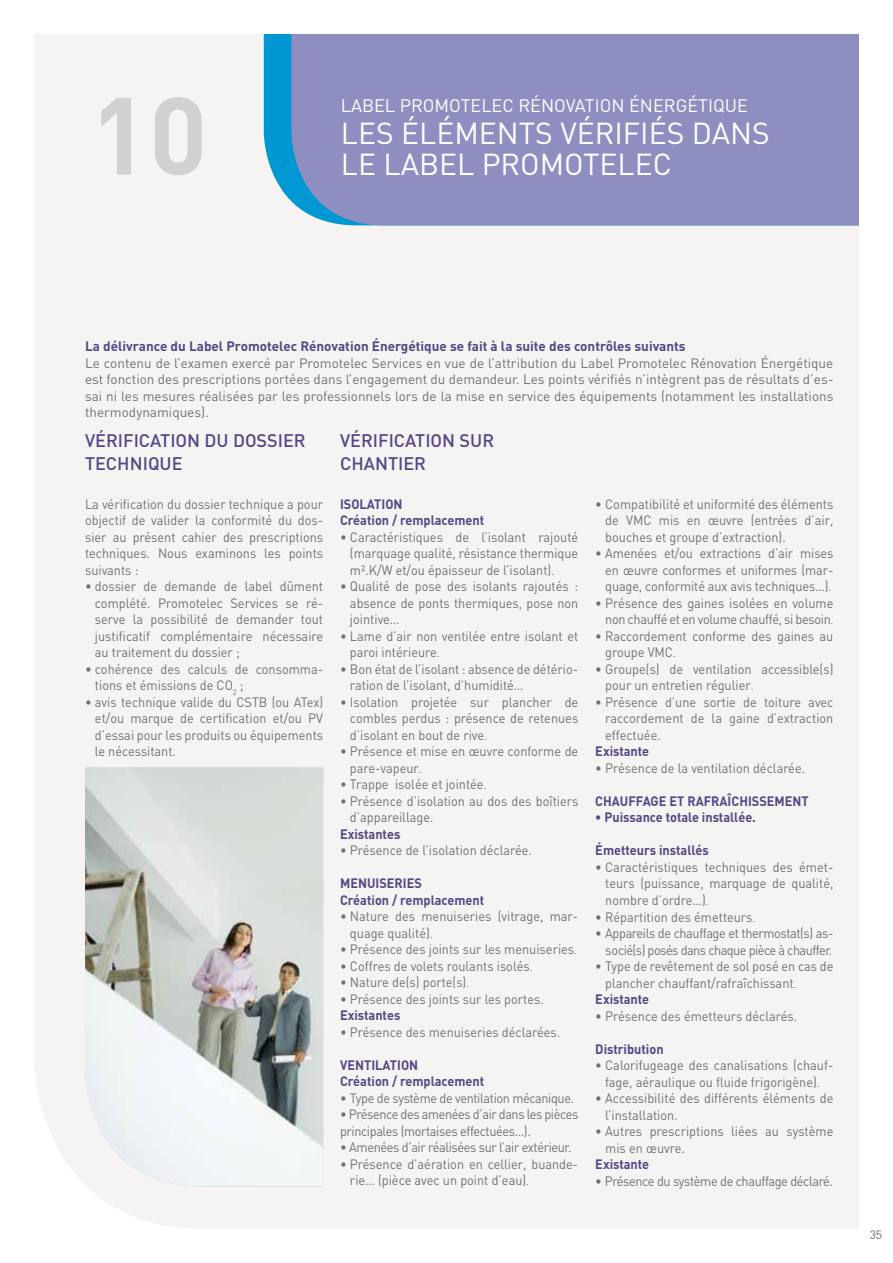
<style>
.page{position:relative;width:893px;height:1263px;background:#fff}
.page>*{position:absolute;margin:0;border:0;box-sizing:border-box;transform-origin:0 0}
.t1{font:700 108px "DIN";color:#d0d1d2}
.t2{font:30px "DIN";color:#fff}
.t3{font:500 18px/22.5px "DIN";letter-spacing:.095em;color:#584584}
.t4{font:18px "DIN";color:#fff}
.t5{font:13.5px/16.5px "DIN";color:#707172;scale:.94 1}
.t6{font:13.5px/16.5px "DIN";color:#707172;text-align:justify}
.t7{font:700 13.5px/16.5px "DIN";color:#584584;scale:.94 1}
.t8{font:13.5px/16.5px "DIN";letter-spacing:-.03em;color:#707172;scale:.94 1}
.t9{font:700 13.5px "DIN";color:#584584}
.t10{font:13.5px/16.5px "DIN";letter-spacing:-.04em;color:#707172;text-align:right;scale:.94 1}
.t11{font:13.5px/16.5px "DIN";letter-spacing:-.025em;color:#707172;text-align:right;scale:.94 1}
.t12{font:12px "DIN";color:#707172}
.s1{font-size:10.5px}
</style>
<div class="page">
<div style="left:34px;top:34px;width:825px;height:1195px;background:#f5f4f3"></div>
<svg style="left:264px;top:34px;width:27px;height:191px;fill:#0097d3"></svg>
<div style="left:291px;top:34px;width:568px;height:191px;background:#8f8ec1"></div>
<img style="left:85px;top:767px;width:238px;height:419px">
<h1 class="t1" style="left:90px;top:65px;width:119px">10</h1>
<h3 class="t4" style="left:341px;top:95px;width:12px">label</h3>
<h3 class="t4" style="left:400px;top:95px;width:13px">promotelec</h3>
<h3 class="t4" style="left:518px;top:95px;width:12px">rénovation</h3>
<h3 class="t4" style="left:629px;top:95px;width:12px">énergétique</h3>
<h2 class="t2" style="left:341px;top:114px;width:80px">Les éléments</h2>
<h2 class="t2" style="left:560px;top:114px;width:17px">vérifiés</h2>
<h2 class="t2" style="left:692px;top:114px;width:20px">dans</h2>
<h2 class="t2" style="left:341px;top:146px;width:62px">le label</h2>
<h2 class="t2" style="left:482px;top:146px;width:192px">PROMOTELEC</h2>
<p class="t9" style="left:85px;top:338px;width:602px">La délivrance du Label Promotelec Rénovation Énergétique se fait à la suite des contrôles suivants</p>
<p class="t6" style="left:85px;top:355px;width:750px">Le contenu de l’examen exercé par Promotelec Services en vue de l’attribution du Label Promotelec Rénovation Énergétique est fonction des prescriptions portées dans l’engagement du demandeur. Les points vérifiés n’intègrent pas de résultats d’es&shy;sai ni les mesures réalisées par les professionnels lors de la mise en service des équipements (notamment les installations thermodynamiques).</p>
<h3 class="t3" style="left:85px;top:429px;width:222px">VÉRIFICATION DU DOSSIER<br>TECHNIQUE</h3>
<p class="t5" style="left:85px;top:495px;width:255px;text-align:justify">La vérification du dossier technique a pour objectif de valider la conformité du dos&shy;sier au présent cahier des prescriptions techniques. Nous examinons les points suivants :</p>
<p class="t5" style="left:95px;top:578px;width:244px;text-align:justify;text-indent:-10px">• dossier de demande de label dûment complété. Promotelec Services se ré&shy;serve la possibilité de demander tout justificatif complémentaire nécessaire au traitement du dossier ;</p>
<p class="t5" style="left:95px;top:660px;width:244px;text-indent:-10px">• cohérence des calculs de consomma&shy;tions et émissions de CO<sub>2</sub> ;</p>
<p class="t5" style="left:95px;top:693px;width:244px;text-align:justify;text-indent:-10px">• avis technique valide du CSTB (ou ATex) et/ou marque de certification et/ou PV d’essai pour les produits ou équipements le nécessitant.</p>
<h3 class="t3" style="left:340px;top:429px;width:156px">VÉRIFICATION SU R<br>CHANTIER</h3>
<p class="t7" style="left:340px;top:495px;width:155px">Isolation<br>Création / remplacement</p>
<p class="t5" style="left:350px;top:528px;width:244px;text-align:justify;text-indent:-10px">• Caractéristiques de l’isolant rajouté (marquage qualité, résistance thermique m².K/W et/ou épaisseur de l’isolant)<span class="s1">.</span></p>
<p class="t5" style="left:350px;top:578px;width:244px;text-align:justify;text-indent:-10px">• Qualité de pose des isolants rajoutés : absence de ponts thermiques, pose non jointive…</p>
<p class="t5" style="left:350px;top:627px;width:244px;text-indent:-10px">• Lame d’air non ventilée entre isolant et paroi intérieure<span class="s1">.</span></p>
<p class="t5" style="left:350px;top:660px;width:244px;text-indent:-10px">• Bon état de l’isolant : absence de détério&shy;ration de l’isolant, d’humidité…</p>
<p class="t5" style="left:350px;top:693px;width:244px;text-align:justify;text-indent:-10px">• Isolation projetée sur plancher de combles perdus : présence de retenues d’isolant en bout de rive<span class="s1">.</span></p>
<p class="t5" style="left:350px;top:743px;width:244px;text-indent:-10px">• Présence et mise en œuvre conforme de pare-vapeur<span class="s1">.</span></p>
<p class="t5" style="left:340px;top:776px;width:157px">• Trappe isolée et jointée<span class="s1">.</span></p>
<p class="t5" style="left:350px;top:792px;width:244px;text-indent:-10px">• Présence d’isolation au dos des boîtiers d’appareillage.</p>
<p class="t7" style="left:340px;top:825px;width:66px">Existantes</p>
<p class="t5" style="left:340px;top:842px;width:206px">• Présence de l’isolation déclarée.</p>
<p class="t7" style="left:340px;top:874px;width:155px">Menuiseries<br>Création / remplacement</p>
<p class="t5" style="left:350px;top:908px;width:244px;text-indent:-10px">• Nature des menuiseries (vitrage, mar&shy;quage qualité)<span class="s1">.</span></p>
<p class="t5" style="left:340px;top:941px;width:254px">• Présence des joints sur les menuiseries<span class="s1">.</span></p>
<p class="t5" style="left:340px;top:957px;width:206px">• Coffres de volets roulants isolés<span class="s1">.</span></p>
<p class="t5" style="left:340px;top:974px;width:139px">• Nature de(s) porte(s)<span class="s1">.</span></p>
<p class="t5" style="left:340px;top:990px;width:218px">• Présence des joints sur les portes.</p>
<p class="t7" style="left:340px;top:1006px;width:66px">Existantes</p>
<p class="t5" style="left:340px;top:1023px;width:236px">• Présence des menuiseries déclarées.</p>
<p class="t7" style="left:340px;top:1056px;width:155px">Ventilation<br>Création / remplacement</p>
<p class="t8" style="left:340px;top:1089px;width:250px">• Type de système de ventilation mécanique.</p>
<p class="t8" style="left:340px;top:1106px;width:255px">• Présence des amenées d’air dans les pièces principales (mortaises effectuées…).</p>
<p class="t8" style="left:340px;top:1139px;width:248px">• Amenées d’air réalisées sur l’air extérieur.</p>
<p class="t5" style="left:350px;top:1155px;width:244px;text-indent:-10px">• Présence d’aération en cellier, buande&shy;rie… (pièce avec un point d’eau)<span class="s1">.</span></p>
<p class="t5" style="left:605px;top:496px;width:244px;text-align:justify;text-indent:-10px">• Compatibilité et uniformité des éléments de VMC mis en œuvre (entrées d’air, bouches et groupe d’extraction).</p>
<p class="t5" style="left:605px;top:545px;width:244px;text-align:justify;text-indent:-10px">• Amenées et/ou extractions d’air mises en œuvre conformes et uniformes (mar&shy;quage, conformité aux avis techniques…)<span class="s1">.</span></p>
<p class="t11" style="left:595px;top:595px;width:255px">• Présence des gaines isolées en volume non chauffé et en volume chauffé, si besoin<span class="s1">.</span></p>
<p class="t5" style="left:605px;top:628px;width:244px;text-indent:-10px">• Raccordement conforme des gaines au groupe VMC<span class="s1">.</span></p>
<p class="t5" style="left:605px;top:661px;width:244px;text-indent:-10px">• Groupe(s) de ventilation accessible(s) pour un entretien régulier<span class="s1">.</span></p>
<p class="t5" style="left:605px;top:694px;width:244px;text-align:justify;text-indent:-10px">• Présence d’une sortie de toiture avec raccordement de la gaine d’extraction effectuée.</p>
<p class="t7" style="left:595px;top:743px;width:59px">Existante</p>
<p class="t5" style="left:595px;top:760px;width:225px">• Présence de la ventilation déclarée.</p>
<p class="t7" style="left:595px;top:792px;width:229px">Chauffage et rafraîchissem ent</p>
<p class="t7" style="left:595px;top:809px;width:172px">• Puissance totale installée.</p>
<p class="t7" style="left:595px;top:842px;width:122px">émetteurs installés</p>
<p class="t5" style="left:605px;top:858px;width:244px;text-align:justify;text-indent:-10px">• Caractéristiques techniques des émet&shy;teurs (puissance, marquage de qualité, nombre d’ordre…)<span class="s1">.</span></p>
<p class="t5" style="left:595px;top:908px;width:172px">• Répartition des émetteurs<span class="s1">.</span></p>
<p class="t10" style="left:595px;top:925px;width:255px">• Appareils de chauffage et thermostat(s) as&shy;socié(s) posés dans chaque pièce à chauffer.</p>
<p class="t5" style="left:595px;top:958px;width:255px">• Type de revêtement de sol posé en cas de</p>
<p class="t5" style="left:605px;top:974px;width:205px">plancher chauffant/rafraîchissant<span class="s1">.</span></p>
<p class="t7" style="left:595px;top:990px;width:59px">Existante</p>
<p class="t5" style="left:595px;top:1007px;width:216px">• Présence des émetteurs déclarés.</p>
<p class="t7" style="left:595px;top:1040px;width:74px">Distribution</p>
<p class="t5" style="left:595px;top:1057px;width:255px;text-align:center">• Calorifugeage des canalisations (chauf&shy;fage, aéraulique ou fluide frigorigène)<span class="s1">.</span></p>
<p class="t5" style="left:605px;top:1090px;width:244px;text-indent:-10px">• Accessibilité des différents éléments de l’installation.</p>
<p class="t5" style="left:605px;top:1123px;width:244px;text-indent:-10px">• Autres prescriptions liées au système mis en œuvre.</p>
<p class="t7" style="left:595px;top:1155px;width:59px">Existante</p>
<p class="t8" style="left:595px;top:1172px;width:254px">• Présence du système de chauffage déclaré.</p>
<p class="t12" style="left:870px;top:1227px;width:14px">35</p>
</div>
